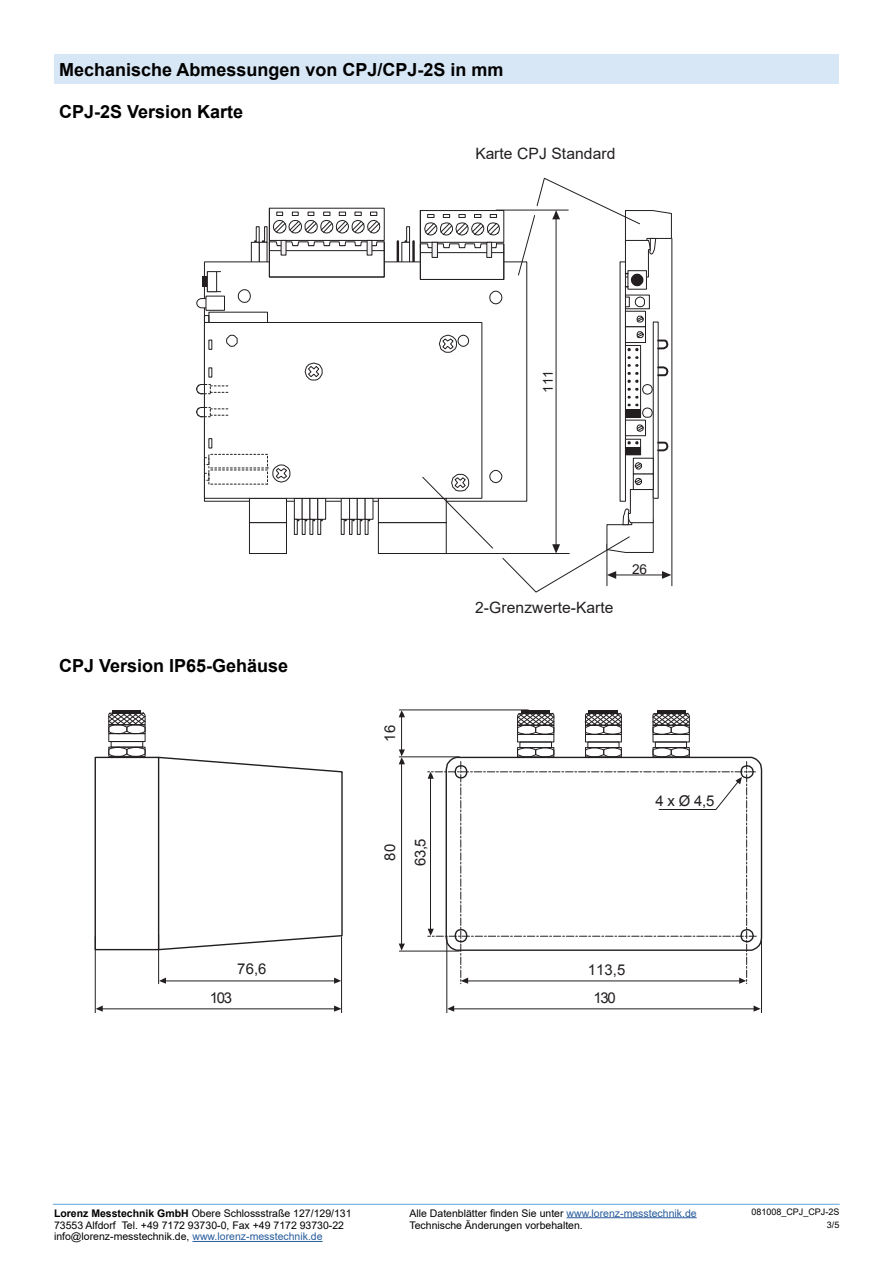
<style>
.page{position:relative;width:893px;height:1263px;background:#fff}
.page>*{position:absolute;margin:0;border:0;box-sizing:border-box;transform-origin:0 0}
.t1{font:700 18px "Arial";color:#000}
.t2{font:15.6px "Arial";letter-spacing:.005em;color:#231f20}
.t3{font:14.85px/30.3px "Arial";letter-spacing:.005em;color:#231f20;text-align:center}
.t4{font:13.65px "Arial";color:#231f20}
.t5{font:10.5px/12.6px "Arial";color:#000}
.t6{font:9px/12.6px "Arial";color:#000;text-align:right}
.s1{font-weight:700}
.s2{color:#275b9b}
</style>
<div class="page">
<hr style="left:192px;top:1241px;width:131px;height:1px;background:#275b9b">
<hr style="left:566px;top:1217px;width:131px;height:1px;background:#275b9b">
<hr style="left:53px;top:1204px;width:787px;height:1px;background:#6fb0e0">
<div style="left:54px;top:54px;width:785px;height:30px;background:#d8e7f6"></div>
<hr style="left:556px;top:215px;width:1px;height:332px;background:#231f20">
<hr style="left:496px;top:210px;width:72px;height:1px;background:#231f20">
<hr style="left:672px;top:238px;width:1px;height:348px;background:#231f20">
<svg style="left:662px;top:571px;width:9px;height:8px"></svg>
<hr style="left:615px;top:575px;width:49px;height:1px;background:#231f20">
<hr style="left:412px;top:241px;width:3px;height:27px;background:#231f20">
<hr style="left:404px;top:241px;width:3px;height:27px;background:#231f20">
<hr style="left:397px;top:241px;width:2px;height:27px;background:#231f20">
<hr style="left:262px;top:241px;width:2px;height:27px;background:#231f20">
<hr style="left:254px;top:241px;width:3px;height:27px;background:#231f20">
<div style="left:406px;top:226px;width:4px;height:17px;border:1px solid #231f20"></div>
<div style="left:264px;top:226px;width:4px;height:17px;border:1px solid #231f20"></div>
<div style="left:256px;top:226px;width:4px;height:17px;border:1px solid #231f20"></div>
<div style="left:402px;top:242px;width:8px;height:21px;background:#fff"></div>
<div style="left:401px;top:242px;width:9px;height:22px;border:1px solid #231f20"></div>
<div style="left:259px;top:242px;width:8px;height:21px;background:#fff"></div>
<div style="left:259px;top:242px;width:9px;height:22px;border:1px solid #231f20"></div>
<div style="left:251px;top:242px;width:8px;height:21px;background:#fff"></div>
<div style="left:251px;top:242px;width:9px;height:22px;border:1px solid #231f20"></div>
<div style="left:204px;top:262px;width:323px;height:239px;background:#fff"></div>
<div style="left:249px;top:498px;width:38px;height:25px;border:1px solid #231f20"></div>
<div style="left:378px;top:498px;width:69px;height:25px;border:1px solid #231f20"></div>
<div style="left:294px;top:498px;width:9px;height:22px;border:1px solid #231f20"></div>
<div style="left:294px;top:519px;width:4px;height:16px;border:1px solid #231f20"></div>
<div style="left:317px;top:519px;width:4px;height:16px;border:1px solid #231f20"></div>
<div style="left:341px;top:519px;width:4px;height:16px;border:1px solid #231f20"></div>
<div style="left:349px;top:519px;width:3px;height:16px;border:1px solid #231f20"></div>
<div style="left:357px;top:519px;width:4px;height:16px;border:1px solid #231f20"></div>
<div style="left:309px;top:498px;width:9px;height:22px;border:1px solid #231f20"></div>
<div style="left:317px;top:498px;width:9px;height:22px;border:1px solid #231f20"></div>
<div style="left:341px;top:498px;width:9px;height:22px;border:1px solid #231f20"></div>
<div style="left:349px;top:498px;width:9px;height:22px;border:1px solid #231f20"></div>
<div style="left:357px;top:498px;width:9px;height:22px;border:1px solid #231f20"></div>
<div style="left:204px;top:315px;width:5px;height:8px;border:1px solid #231f20"></div>
<div style="left:204px;top:322px;width:278px;height:177px;border:1px solid #231f20"></div>
<svg style="left:196px;top:406px;width:33px;height:12px"></svg>
<svg style="left:196px;top:383px;width:33px;height:12px"></svg>
<div style="left:378px;top:522px;width:69px;height:32px;border:1px solid #231f20"></div>
<div style="left:249px;top:522px;width:38px;height:32px;border:1px solid #231f20"></div>
<svg style="left:226px;top:334px;width:12px;height:13px"></svg>
<svg style="left:265px;top:207px;width:120px;height:71px"></svg>
<hr style="left:269px;top:250px;width:115px;height:1px;background:#231f20">
<div style="left:367px;top:240px;width:5px;height:15px;background:#f2f1f3"></div>
<div style="left:281px;top:240px;width:5px;height:15px;background:#f2f1f3"></div>
<div style="left:269px;top:241px;width:116px;height:36px;border:1px solid #231f20"></div>
<svg style="left:419px;top:210px;width:86px;height:70px"></svg>
<hr style="left:420px;top:252px;width:84px;height:1px;background:#231f20">
<div style="left:487px;top:242px;width:5px;height:15px;background:#f2f1f3"></div>
<div style="left:486px;top:242px;width:6px;height:16px;border:1px solid #231f20"></div>
<div style="left:432px;top:242px;width:5px;height:15px;background:#f2f1f3"></div>
<div style="left:420px;top:243px;width:84px;height:37px;border:1px solid #231f20"></div>
<div style="left:432px;top:242px;width:6px;height:16px;border:1px solid #231f20"></div>
<svg style="left:489px;top:290px;width:14px;height:15px"></svg>
<svg style="left:237px;top:289px;width:14px;height:14px"></svg>
<svg style="left:196px;top:298px;width:9px;height:11px"></svg>
<div style="left:205px;top:296px;width:20px;height:15px;border:1px solid #231f20"></div>
<svg style="left:217px;top:273px;width:1px;height:17px"></svg>
<div style="left:207px;top:271px;width:14px;height:21px;border:1px solid #231f20"></div>
<hr style="left:203px;top:276px;width:4px;height:10px;background:#231f20">
<div style="left:207px;top:271px;width:10px;height:21px;border:1px solid #231f20"></div>
<div style="left:653px;top:321px;width:6px;height:178px;border:1px solid #231f20"></div>
<div style="left:625px;top:311px;width:21px;height:16px;border:1px solid #231f20"></div>
<div style="left:625px;top:420px;width:21px;height:16px;border:1px solid #231f20"></div>
<svg style="left:636px;top:424px;width:8px;height:8px"></svg>
<div style="left:633px;top:458px;width:21px;height:16px;border:1px solid #231f20"></div>
<div style="left:625px;top:326px;width:21px;height:17px;border:1px solid #231f20"></div>
<div style="left:625px;top:345px;width:16px;height:73px;border:1px solid #231f20"></div>
<div style="left:625px;top:439px;width:16px;height:16px;border:1px solid #231f20"></div>
<svg style="left:627px;top:441px;width:12px;height:4px"></svg>
<svg style="left:624px;top:294px;width:26px;height:29px"></svg>
<div style="left:625px;top:409px;width:16px;height:8px;background:#231f20"></div>
<div style="left:625px;top:447px;width:16px;height:8px;background:#231f20"></div>
<svg style="left:657px;top:441px;width:12px;height:11px"></svg>
<svg style="left:627px;top:331px;width:42px;height:87px"></svg>
<svg style="left:438px;top:334px;width:32px;height:19px"></svg>
<svg style="left:304px;top:362px;width:19px;height:19px"></svg>
<svg style="left:203px;top:454px;width:88px;height:31px"></svg>
<svg style="left:518px;top:178px;width:154px;height:109px"></svg>
<svg style="left:422px;top:462px;width:232px;height:131px"></svg>
<hr style="left:399px;top:710px;width:129px;height:1px;background:#231f20">
<hr style="left:399px;top:757px;width:60px;height:1px;background:#231f20">
<hr style="left:761px;top:937px;width:1px;height:76px;background:#231f20">
<hr style="left:447px;top:937px;width:1px;height:76px;background:#231f20">
<hr style="left:399px;top:951px;width:60px;height:1px;background:#231f20">
<hr style="left:401px;top:714px;width:1px;height:38px;background:#231f20">
<hr style="left:401px;top:762px;width:1px;height:182px;background:#231f20">
<svg style="left:399px;top:710px;width:6px;height:7px"></svg>
<svg style="left:399px;top:943px;width:6px;height:8px"></svg>
<hr style="left:452px;top:1008px;width:302px;height:1px;background:#231f20">
<svg style="left:447px;top:1005px;width:7px;height:7px"></svg>
<svg style="left:754px;top:1005px;width:7px;height:7px"></svg>
<svg style="left:399px;top:749px;width:6px;height:15px"></svg>
<hr style="left:341px;top:937px;width:1px;height:76px;background:#231f20">
<hr style="left:95px;top:937px;width:1px;height:76px;background:#231f20">
<hr style="left:101px;top:1008px;width:234px;height:1px;background:#231f20">
<svg style="left:96px;top:1005px;width:7px;height:7px"></svg>
<svg style="left:334px;top:1005px;width:8px;height:7px"></svg>
<hr style="left:158px;top:935px;width:1px;height:49px;background:#231f20">
<hr style="left:165px;top:981px;width:171px;height:1px;background:#231f20">
<svg style="left:334px;top:977px;width:7px;height:7px"></svg>
<svg style="left:159px;top:977px;width:7px;height:7px"></svg>
<svg style="left:756px;top:758px;width:7px;height:191px"></svg>
<div style="left:655px;top:742px;width:32px;height:6px;border:1px solid #231f20"></div>
<div style="left:653px;top:734px;width:36px;height:8px;border:1px solid #231f20"></div>
<hr style="left:657px;top:710px;width:29px;height:4px;background:#231f20">
<div style="left:588px;top:742px;width:31px;height:6px;border:1px solid #231f20"></div>
<div style="left:585px;top:734px;width:37px;height:8px;border:1px solid #231f20"></div>
<svg style="left:652px;top:713px;width:38px;height:22px"></svg>
<hr style="left:589px;top:710px;width:29px;height:4px;background:#231f20">
<svg style="left:428px;top:747px;width:328px;height:237px"></svg>
<div style="left:520px;top:742px;width:32px;height:6px;border:1px solid #231f20"></div>
<div style="left:517px;top:734px;width:37px;height:8px;border:1px solid #231f20"></div>
<div style="left:517px;top:747px;width:37px;height:10px;border:1px solid #231f20"></div>
<svg style="left:585px;top:713px;width:37px;height:22px"></svg>
<hr style="left:521px;top:710px;width:29px;height:4px;background:#231f20">
<svg style="left:517px;top:713px;width:37px;height:22px"></svg>
<svg style="left:94px;top:756px;width:249px;height:195px"></svg>
<svg style="left:108px;top:746px;width:38px;height:11px"></svg>
<div style="left:109px;top:733px;width:36px;height:9px;border:1px solid #231f20"></div>
<div style="left:109px;top:747px;width:36px;height:10px;border:1px solid #231f20"></div>
<hr style="left:112px;top:710px;width:29px;height:3px;background:#231f20">
<svg style="left:108px;top:712px;width:38px;height:23px"></svg>
<h1 class="t1" style="left:59px;top:57px;width:446px">Mechanische Abmessungen von CPJ/CPJ-2S in mm</h1>
<h1 class="t1" style="left:59px;top:99px;width:186px">CPJ-2S Version Karte</h1>
<h2 class="t2" style="left:476px;top:143px;width:141px">Karte CPJ Standard</h2>
<h3 class="t4" style="left:538px;top:393px;width:24px;rotate:-90deg">111</h3>
<h1 class="t1" style="left:59px;top:653px;width:231px">CPJ Version IP65-Gehäuse</h1>
<h3 class="t3" style="left:375px;top:741px;width:18px;rotate:-90deg">16</h3>
<h3 class="t3" style="left:375px;top:866px;width:29px;rotate:-90deg">80<br>63,5</h3>
<h2 class="t2" style="left:475px;top:597px;width:140px">2-Grenzwerte-Karte</h2>
<h3 class="t4" style="left:632px;top:560px;width:16px">26</h3>
<h3 class="t3" style="left:655px;top:785px;width:61px">4xØ4,5</h3>
<h3 class="t3" style="left:237px;top:954px;width:31px">76,6</h3>
<h3 class="t3" style="left:588px;top:955px;width:39px">113,5</h3>
<h3 class="t3" style="left:210px;top:982px;width:24px">1 30</h3>
<h3 class="t3" style="left:593px;top:982px;width:24px">31 0</h3>
<p class="t5" style="left:54px;top:1206px;width:299px"><span class="s1">Lorenz Messtechnik GmbH</span> Obere Schlossstraße 127/129/131<br>73553 Alfdorf Tel. +49 7172 93730-0, Fax +49 7172 93730-22</p>
<p class="t5" style="left:54px;top:1230px;width:270px">info@lorenz-messtechnik.de, <span class="s2">www.lorenz-messtechnik.de</span></p>
<p class="t5" style="left:409px;top:1206px;width:289px">Alle Datenblätter finden Sie unter <span class="s2">www.lorenz-messtechnik.de<br></span>Technische Änderungen vorbehalten.</p>
<p class="t6" style="left:751px;top:1206px;width:90px">081008_CPJ_CPJ-2S<br>3/5</p>
</div>
